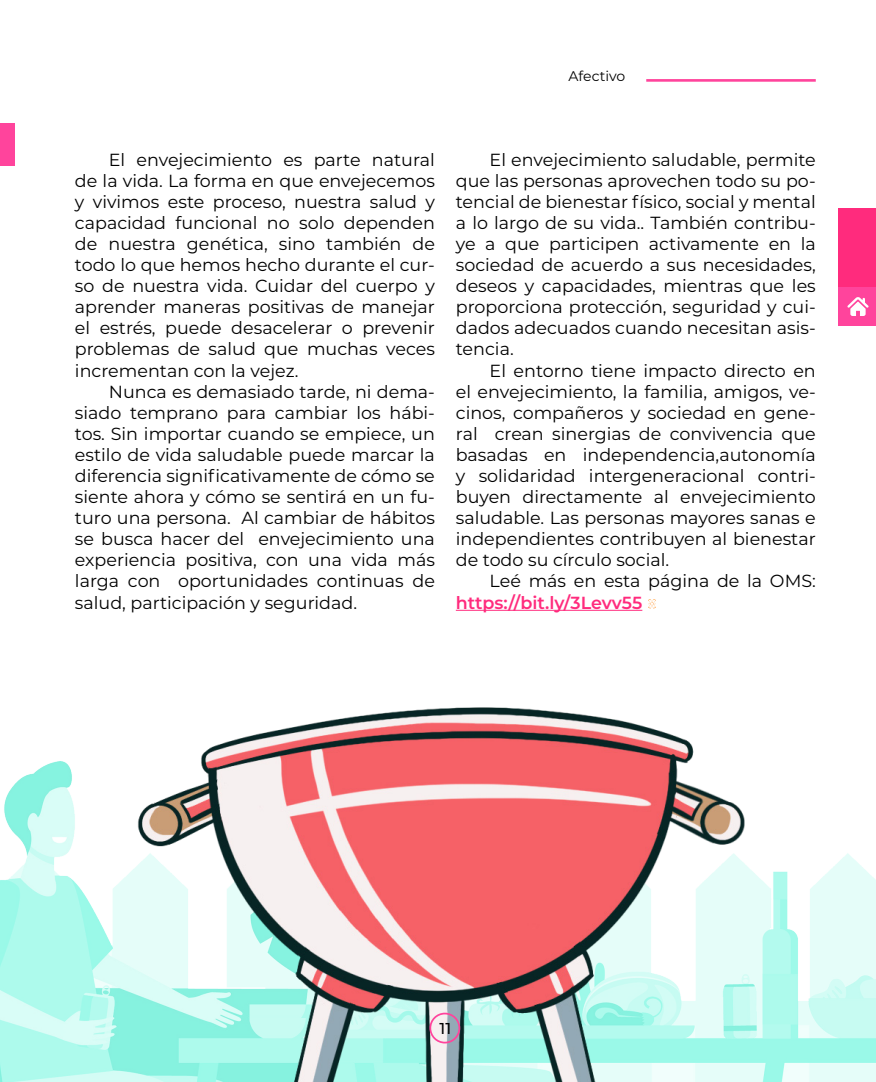
<style>
.page{position:relative;width:876px;height:1082px;background:#fff}
.page>*{position:absolute;margin:0;border:0;box-sizing:border-box;transform-origin:0 0}
.Nota_-_Texto{font:17.5px/21px "Montserrat";color:#000;text-align:justify}
.t1{font:500 15.75px "Montserrat";color:#000}
.t2{font:14px "Montserrat";color:#000}
.s1{font-weight:600;color:#ff2b7d}
</style>
<div class="page">
<img style="left:0;top:79px;width:875px;height:1002px">
<div style="left:837px;top:208px;width:38px;height:117px;background:#ff2b7d"></div>
<div style="left:838px;top:287px;width:37px;height:38px;background:#ff449c"></div>
<img style="left:131px;top:696px;width:612px;height:385px">
<svg style="left:847px;top:297px;width:21px;height:19px"></svg>
<div style="left:429px;top:1012px;width:31px;height:31px;border:2px solid #ff449c;border-radius:50%"></div>
<hr style="left:646px;top:79px;width:169px;height:3px;background:#ff449c">
<hr style="left:455px;top:610px;width:187px;height:1px;background:#ff2b7d">
<div style="left:0;top:123px;width:15px;height:43px;background:#ff449c"></div>
<svg style="left:648px;top:599px;width:7px;height:9px"></svg>
<p class="t2" style="left:568px;top:67px;width:58px">Afectivo</p>
<p class="Nota_-_Texto" style="left:75px;top:148px;width:361px;text-indent:34px">El envejecimiento es parte natural de la vida. La forma en que envejecemos y vivimos este proceso, nuestra salud y capacidad funcional no solo dependen de nuestra genética, sino también de todo lo que hemos hecho durante el cur&shy;so de nuestra vida. Cuidar del cuerpo y aprender maneras positivas de manejar el estrés, puede desacelerar o prevenir problemas de salud que muchas veces incrementan con la vejez.</p>
<p class="Nota_-_Texto" style="left:75px;top:380px;width:361px;text-indent:34px">Nunca es demasiado tarde, ni dema&shy;siado temprano para cambiar los hábi&shy;tos. Sin importar cuando se empiece, un estilo de vida saludable puede marcar la diferencia significativamente de cómo se siente ahora y cómo se sentirá en un fu&shy;turo una persona. Al cambiar de hábitos se busca hacer del envejecimiento una experiencia positiva, con una vida más larga con oportunidades continuas de salud, participación y seguridad.</p>
<p class="Nota_-_Texto" style="left:455px;top:148px;width:361px;text-indent:34px">El envejecimiento saludable, permite que las personas aprovechen todo su po&shy;tencial de bienestar físico, social y mental a lo largo de su vida.. También contribu&shy;ye a que participen activamente en la sociedad de acuerdo a sus necesidades, deseos y capacidades, mientras que les proporciona protección, seguridad y cui&shy;dados adecuados cuando necesitan asis&shy;tencia.</p>
<p class="Nota_-_Texto" style="left:455px;top:359px;width:361px;text-indent:34px">El entorno tiene impacto directo en el envejecimiento, la familia, amigos, ve&shy;cinos, compañeros y sociedad en gene&shy;ral crean sinergias de convivencia que basadas en independencia,autonomía y solidaridad intergeneracional contri&shy;buyen directamente al envejecimiento saludable. Las personas mayores sanas e independientes contribuyen al bienestar de todo su círculo social.</p>
<p class="Nota_-_Texto" style="left:455px;top:570px;width:361px;text-indent:34px">Leé más en esta página de la OMS: <span class="s1">https://bit.ly/3Levv55</span></p>
<p class="t1" style="left:439px;top:1017px;width:13px">11</p>
</div>
